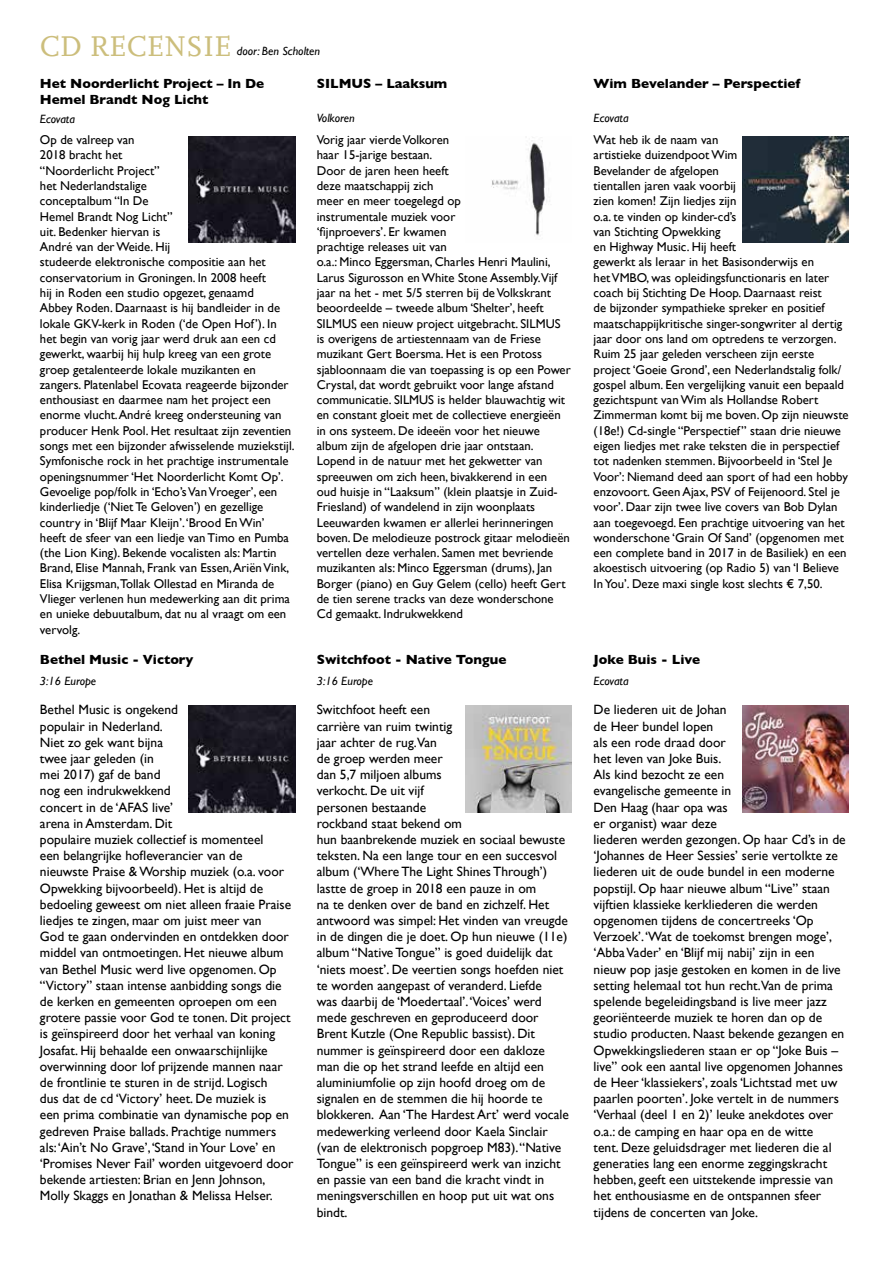
<style>
.page{position:relative;width:893px;height:1263px;background:#fff}
.page>*{position:absolute;margin:0;border:0;box-sizing:border-box;transform-origin:0 0}
.t1{font:30px "Scala Caps";color:#ccbe7c}
.t2{font:13.5px/16.2px "Gill Sans";color:#000}
.t3{font:700 13.5px/16.2px "Gill Sans";color:#000}
.t4{font:12.75px/15.3px "Gill Sans";color:#000}
.t5{font:italic 12px "Gill Sans";color:#000}
</style>
<div class="page">
<img style="left:189px;top:136px;width:106px;height:106px">
<img style="left:189px;top:706px;width:106px;height:106px">
<img style="left:466px;top:706px;width:106px;height:106px">
<img style="left:742px;top:706px;width:107px;height:106px">
<img style="left:742px;top:136px;width:107px;height:106px">
<img style="left:491px;top:137px;width:59px;height:99px">
<h1 class="t1" style="left:40px;top:30px;width:193px">CD RECENSIE</h1>
<p class="t5" style="left:237px;top:44px;width:85px">door: Ben Scholten</p>
<p class="t3" style="left:40px;top:75px;width:226px">Het Noorderlicht Project – In De<br>Hemel Brandt Nog Licht</p>
<p class="t3" style="left:317px;top:75px;width:132px">SILMUS – Laaksum</p>
<p class="t3" style="left:594px;top:75px;width:208px">Wim Bevelander – Perspectief</p>
<p class="t5" style="left:40px;top:112px;width:37px">Ecovata</p>
<p class="t5" style="left:317px;top:111px;width:39px">Volkoren</p>
<p class="t5" style="left:594px;top:111px;width:37px">Ecovata</p>
<p class="t4" style="left:40px;top:132px;width:256px">Op de valreep van<br>2018 bracht het<br>“Noorderlicht Project”<br>het Nederlandstalige<br>conceptalbum “In De<br>Hemel Brandt Nog Licht”<br>uit. Bedenker hiervan is<br>André van der Weide. Hij<br>studeerde elektronische compositie aan het conservatorium in Groningen. In 2008 heeft<br>hij in Roden een studio opgezet, genaamd<br>Abbey Roden. Daarnaast is hij bandleider in de lokale GKV-kerk in Roden (‘de Open Hof’). In het begin van vorig jaar werd druk aan een cd gewerkt, waarbij hij hulp kreeg van een grote groep getalenteerde lokale muzikanten en zangers. Platenlabel Ecovata reageerde bijzonder enthousiast en daarmee nam het project een enorme vlucht. André kreeg ondersteuning van producer Henk Pool. Het resultaat zijn zeventien songs met een bijzonder afwisselende muziekstijl.<br>Symfonische rock in het prachtige instrumentale openingsnummer ‘Het Noorderlicht Komt Op’.<br>Gevoelige pop/folk in ‘Echo’s Van Vroeger’, een kinderliedje (‘Niet Te Geloven’) en gezellige country in ‘Blijf Maar Kleijn’. ‘Brood En Win’<br>heeft de sfeer van een liedje van Timo en Pumba (the Lion King). Bekende vocalisten als: Martin Brand, Elise Mannah, Frank van Essen, Ariën Vink, Elisa Krijgsman,Tollak Ollestad en Miranda de Vlieger verlenen hun medewerking aan dit prima en unieke debuutalbum, dat nu al vraagt om een vervolg.</p>
<p class="t4" style="left:317px;top:132px;width:255px">Vorig jaar vierde Volkoren<br>haar 15-jarige bestaan.<br>Door de jaren heen heeft<br>deze maatschappij zich<br>meer en meer toegelegd op<br>instrumentale muziek voor<br>‘fijnproevers’. Er kwamen<br>prachtige releases uit van<br>o.a.: Minco Eggersman, Charles Henri Maulini, Larus Sigurosson en White Stone Assembly.Vijf jaar na het - met 5/5 sterren bij de Volkskrant beoordeelde – tweede album ‘Shelter’, heeft SILMUS een nieuw project uitgebracht. SILMUS is overigens de artiestennaam van de Friese muzikant Gert Boersma. Het is een Protoss sjabloonnaam die van toepassing is op een Power Crystal, dat wordt gebruikt voor lange afstand communicatie. SILMUS is helder blauwachtig wit en constant gloeit met de collectieve energieën in ons systeem. De ideeën voor het nieuwe album zijn de afgelopen drie jaar ontstaan.<br>Lopend in de natuur met het gekwetter van spreeuwen om zich heen, bivakkerend in een<br>oud huisje in “Laaksum” (klein plaatsje in Zuid-Friesland) of wandelend in zijn woonplaats Leeuwarden kwamen er allerlei herinneringen boven. De melodieuze postrock gitaar melodieën vertellen deze verhalen. Samen met bevriende muzikanten als: Minco Eggersman (drums), Jan Borger (piano) en Guy Gelem (cello) heeft Gert de tien serene tracks van deze wonderschone Cd gemaakt. Indrukwekkend</p>
<p class="t4" style="left:594px;top:132px;width:257px">Wat heb ik de naam van<br>artistieke duizendpoot Wim<br>Bevelander de afgelopen<br>tientallen jaren vaak voorbij<br>zien komen! Zijn liedjes zijn<br>o.a. te vinden op kinder-cd’s<br>van Stichting Opwekking<br>en Highway Music. Hij heeft<br>gewerkt als leraar in het Basisonderwijs en<br>het VMBO, was opleidingsfunctionaris en later coach bij Stichting De Hoop. Daarnaast reist<br>de bijzonder sympathieke spreker en positief maatschappijkritische singer-songwriter al dertig jaar door ons land om optredens te verzorgen.<br>Ruim 25 jaar geleden verscheen zijn eerste project ‘Goeie Grond’, een Nederlandstalig folk/ gospel album. Een vergelijking vanuit een bepaald gezichtspunt van Wim als Hollandse Robert Zimmerman komt bij me boven. Op zijn nieuwste (18e!) Cd-single “Perspectief” staan drie nieuwe eigen liedjes met rake teksten die in perspectief tot nadenken stemmen. Bijvoorbeeld in ‘Stel Je Voor’: Niemand deed aan sport of had een hobby enzovoort. Geen Ajax, PSV of Feijenoord. Stel je voor’. Daar zijn twee live covers van Bob Dylan aan toegevoegd. Een prachtige uitvoering van het wonderschone ‘Grain Of Sand’ (opgenomen met een complete band in 2017 in de Basiliek) en een akoestisch uitvoering (op Radio 5) van ‘I Believe In You’. Deze maxi single kost slechts € 7,50.</p>
<p class="t3" style="left:40px;top:651px;width:155px">Bethel Music - Victory</p>
<p class="t3" style="left:317px;top:651px;width:191px">Switchfoot - Native Tongue</p>
<p class="t3" style="left:594px;top:651px;width:108px">Joke Buis - Live</p>
<p class="t5" style="left:40px;top:674px;width:58px">3:16 Europe</p>
<p class="t5" style="left:317px;top:674px;width:58px">3:16 Europe</p>
<p class="t5" style="left:594px;top:674px;width:37px">Ecovata</p>
<p class="t2" style="left:40px;top:702px;width:255px">Bethel Music is ongekend<br>populair in Nederland.<br>Niet zo gek want bijna<br>twee jaar geleden (in<br>mei 2017) gaf de band<br>nog een indrukwekkend<br>concert in de ‘AFAS live’<br>arena in Amsterdam. Dit<br>populaire muziek collectief is momenteel<br>een belangrijke hofleverancier van de nieuwste Praise &amp; Worship muziek (o.a. voor Opwekking bijvoorbeeld). Het is altijd de bedoeling geweest om niet alleen fraaie Praise liedjes te zingen, maar om juist meer van<br>God te gaan ondervinden en ontdekken door middel van ontmoetingen. Het nieuwe album van Bethel Music werd live opgenomen. Op “Victory” staan intense aanbidding songs die de kerken en gemeenten oproepen om een grotere passie voor God te tonen. Dit project is geïnspireerd door het verhaal van koning Josafat. Hij behaalde een onwaarschijnlijke overwinning door lof prijzende mannen naar de frontlinie te sturen in de strijd. Logisch<br>dus dat de cd ‘Victory’ heet. De muziek is<br>een prima combinatie van dynamische pop en gedreven Praise ballads. Prachtige nummers als: ‘Ain’t No Grave’, ‘Stand in Your Love’ en ‘Promises Never Fail’ worden uitgevoerd door bekende artiesten: Brian en Jenn Johnson, Molly Skaggs en Jonathan &amp; Melissa Helser.</p>
<p class="t2" style="left:317px;top:702px;width:254px">Switchfoot heeft een<br>carrière van ruim twintig<br>jaar achter de rug.Van<br>de groep werden meer<br>dan 5,7 miljoen albums<br>verkocht. De uit vijf<br>personen bestaande<br>rockband staat bekend om<br>hun baanbrekende muziek en sociaal bewuste teksten. Na een lange tour en een succesvol album (‘Where The Light Shines Through’) lastte de groep in 2018 een pauze in om<br>na te denken over de band en zichzelf. Het antwoord was simpel: Het vinden van vreugde in de dingen die je doet. Op hun nieuwe (11e) album “Native Tongue” is goed duidelijk dat ‘niets moest’. De veertien songs hoefden niet te worden aangepast of veranderd. Liefde<br>was daarbij de ‘Moedertaal’. ‘Voices’ werd mede geschreven en geproduceerd door Brent Kutzle (One Republic bassist). Dit nummer is geïnspireerd door een dakloze man die op het strand leefde en altijd een aluminiumfolie op zijn hoofd droeg om de signalen en de stemmen die hij hoorde te blokkeren. Aan ‘The Hardest Art’ werd vocale medewerking verleend door Kaela Sinclair (van de elektronisch popgroep M83). “Native Tongue” is een geïnspireerd werk van inzicht en passie van een band die kracht vindt in meningsverschillen en hoop put uit wat ons bindt.</p>
<p class="t2" style="left:594px;top:702px;width:254px">De liederen uit de Johan<br>de Heer bundel lopen<br>als een rode draad door<br>het leven van Joke Buis.<br>Als kind bezocht ze een<br>evangelische gemeente in<br>Den Haag (haar opa was<br>er organist) waar deze<br>liederen werden gezongen. Op haar Cd’s in de ‘Johannes de Heer Sessies’ serie vertolkte ze liederen uit de oude bundel in een moderne popstijl. Op haar nieuwe album “Live” staan vijftien klassieke kerkliederen die werden opgenomen tijdens de concertreeks ‘Op Verzoek’. ‘Wat de toekomst brengen moge’, ‘Abba Vader’ en ‘Blijf mij nabij’ zijn in een nieuw pop jasje gestoken en komen in de live setting helemaal tot hun recht.Van de prima spelende begeleidingsband is live meer jazz georiënteerde muziek te horen dan op de studio producten. Naast bekende gezangen en Opwekkingsliederen staan er op “Joke Buis – live” ook een aantal live opgenomen Johannes de Heer ‘klassiekers’, zoals ‘Lichtstad met uw paarlen poorten’. Joke vertelt in de nummers ‘Verhaal (deel 1 en 2)’ leuke anekdotes over o.a.: de camping en haar opa en de witte<br>tent. Deze geluidsdrager met liederen die al generaties lang een enorme zeggingskracht hebben, geeft een uitstekende impressie van het enthousiasme en de ontspannen sfeer tijdens de concerten van Joke.</p>
</div>
